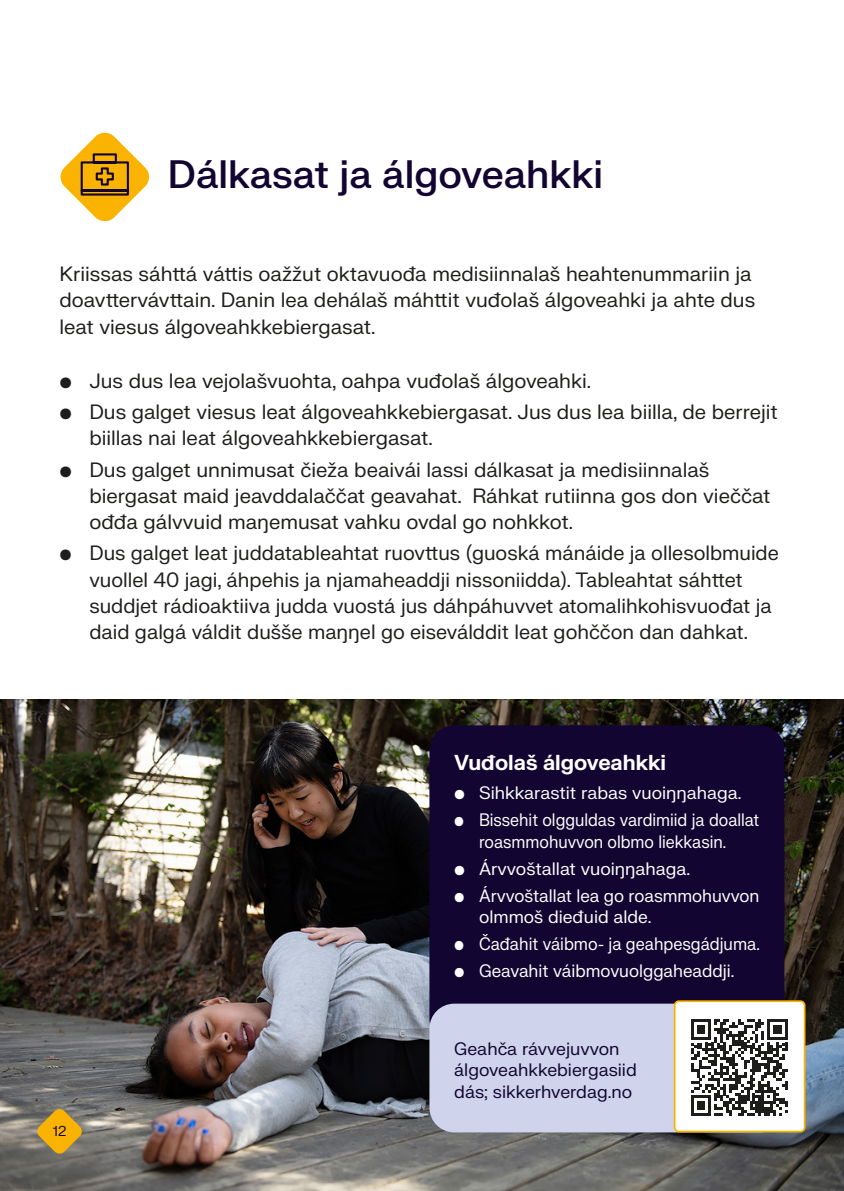
<style>
.page{position:relative;width:844px;height:1191px;background:#fff}
.page>*{position:absolute;margin:0;border:0;box-sizing:border-box;transform-origin:0 0}
.t1{font:500 38.5px "FK Grotesk Neue";color:#120531}
.t2{font:700 21px "FK Grotesk Neue";color:#fff}
.Body_copy{font:20.12px/26.2px "FK Grotesk Neue";color:#1d1d1b}
.t3{font:17.5px/21.9px "FK Grotesk Neue";color:#fff;scale:.96 1}
.t4{font:17.5px/21.9px "FK Grotesk Neue";color:#fff;text-align:center;scale:.91 1}
.Small_text{font:17.5px/21.9px "FK Grotesk Neue";color:#120531}
.t5{font:17.5px "FK Grotesk Neue";color:#fff}
.t6{font:17.5px "FK Grotesk Neue";color:#fff;scale:.92 1}
.t7{font:14px "FK Grotesk Neue";color:#120531}
</style>
<div class="page">
<img style="left:0;top:699px;width:843px;height:492px">
<div style="left:429px;top:725px;width:355px;height:319px;background:#120531;border-radius:25px"></div>
<div style="left:429px;top:1003px;width:355px;height:129px;background:#d0d3ec;border-radius:25px"></div>
<div style="left:674px;top:1001px;width:130px;height:130px;background:#fff;border-radius:4px"></div>
<div style="left:673px;top:1000px;width:132px;height:132px;border:2px solid #fab300;border-radius:4px"></div>
<svg style="left:691px;top:1019px;width:96px;height:97px"></svg>
<svg style="left:60px;top:132px;width:89px;height:90px"></svg>
<svg style="left:37px;top:1108px;width:45px;height:46px"></svg>
<h2 class="t1" style="left:168px;top:146px;width:436px">Dálkasat ja álgoveahkki</h2>
<p class="Body_copy" style="left:60px;top:260px;width:697px">Kriissas sáhttá váttis oažžut oktavuođa medisiinnalaš heahtenummariin ja doavttervávttain. Danin lea dehálaš máhttit vuđolaš álgoveahki ja ahte dus leat viesus álgoveahkkebiergasat.</p>
<p class="Body_copy" style="left:60px;top:367px;width:533px">• Jus dus lea vejolašvuohta, oahpa vuđolaš álgoveahki.</p>
<p class="Body_copy" style="left:89px;top:398px;width:689px;text-indent:-30px">• Dus galget viesus leat álgoveahkkebiergasat. Jus dus lea biilla, de berrejit biillas nai leat álgoveahkkebiergasat.</p>
<p class="Body_copy" style="left:89px;top:455px;width:682px;text-indent:-30px">• Dus galget unnimusat čieža beaivái lassi dálkasat ja medisiinnalaš biergasat maid jeavddalaččat geavahat. Ráhkat rutiinna gos don vieččat ođđa gálvvuid maŋemusat vahku ovdal go nohkkot.</p>
<p class="Body_copy" style="left:89px;top:539px;width:690px;text-indent:-30px">• Dus galget leat juddatableahtat ruovttus (guoská mánáide ja ollesolbmuide vuollel 40 jagi, áhpehis ja njamaheaddji nissoniidda). Tableahtat sáhttet suddjet rádioaktiiva judda vuostá jus dáhpáhuvvet atomalihkohisvuođat ja daid galgá váldit dušše maŋŋel go eiseválddit leat gohččon dan dahkat.</p>
<h3 class="t2" style="left:454px;top:747px;width:213px">Vuđolaš álgoveahkki</h3>
<p class="t5" style="left:454px;top:780px;width:289px">• Sihkkarastit rabas vuoiŋŋahaga.</p>
<p class="t4" style="left:454px;top:808px;width:337px">• Bissehit olgguldas vardimiid ja doallat roasmmohuvvon olbmo liekkasin.</p>
<p class="t5" style="left:454px;top:855px;width:237px">• Árvvoštallat vuoiŋŋahaga.</p>
<p class="t3" style="left:479px;top:883px;width:293px;text-indent:-25px">• Árvvoštallat lea go roasmmohuvvon olmmoš dieđuid alde.</p>
<p class="t6" style="left:454px;top:931px;width:333px">• Čađahit váibmo- ja geahpesgádjuma.</p>
<p class="t3" style="left:454px;top:959px;width:293px">• Geavahit váibmovuolggaheaddji.</p>
<p class="t7" style="left:53px;top:1120px;width:15px">12</p>
<p class="Small_text" style="left:454px;top:1036px;width:184px">Geahča rávvejuvvon álgoveahkkebiergasiid dás; sikkerhverdag.no</p>
</div>
